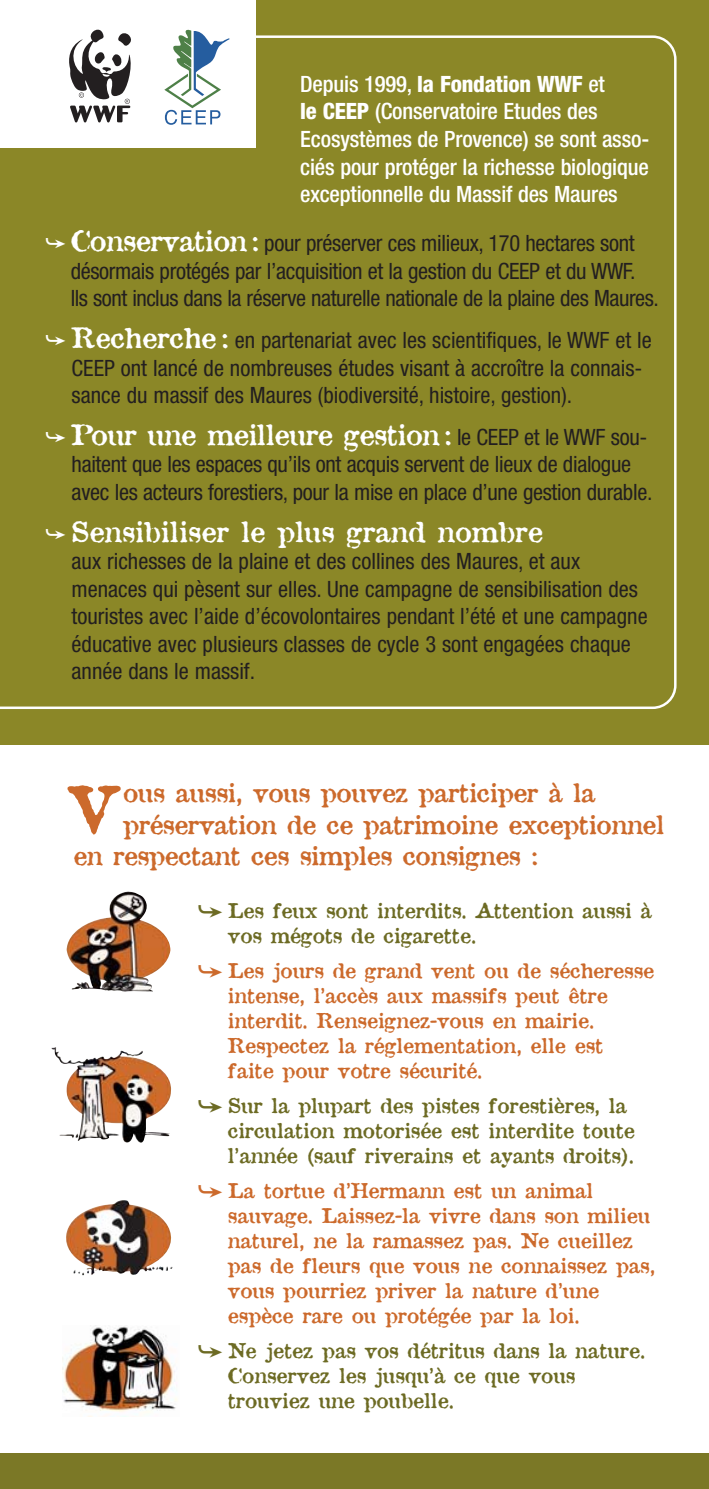
<style>
.page{position:relative;width:709px;height:1489px;background:#fff}
.page>*{position:absolute;margin:0;border:0;box-sizing:border-box;transform-origin:0 0}
.t1{font:64px "Attic";color:#cc6a2c}
.t2{font:27.5px "Attic";letter-spacing:-.02em;color:#fff}
.t3{font:27.5px "Attic";color:#fff}
.t4{font:25px "Attic";letter-spacing:-.01em;color:#cc6a2c}
.t5{font:condensed 22.5px/27.5px "Helvetica Neue";color:#231f20}
.t6{font:500 condensed 22.5px/27.5px "Helvetica Neue";letter-spacing:-.005em;color:#fff}
.t7{font:20px/25px "Attic";color:#cc6a2c}
.t8{font:20px/25px "Attic";color:#6d6b24}
.s1{font-weight:800}
.s2{font-family:"Monotype Sorts";font-stretch:normal;color:#fff}
.s3{font-family:"Attic";font-stretch:normal;font-size:27.5px;color:#fff}
.s4{font-family:"Monotype Sorts";font-size:22.5px}
.s5{font-family:"Helvetica Neue";font-stretch:condensed;font-size:22.5px;color:#231f20}
.s6{font-family:"Monotype Sorts";font-size:27.5px}
</style>
<div class="page">
<div style="left:0;top:0;width:709px;height:744px;background:#8b8727"></div>
<div style="left:0;top:1453px;width:709px;height:35px;background:#7b7826"></div>
<img style="left:63px;top:1325px;width:114px;height:88px">
<img style="left:67px;top:891px;width:103px;height:100px">
<img style="left:66px;top:1200px;width:107px;height:75px">
<img style="left:51px;top:1047px;width:120px;height:96px">
<svg style="left:0;top:35px;width:676px;height:674px"></svg>
<div style="left:0;top:0;width:255px;height:147px;background:#fff"></div>
<svg style="left:164px;top:29px;width:66px;height:96px"></svg>
<svg style="left:69px;top:29px;width:62px;height:93px"></svg>
<p class="t6" style="left:300px;top:72px;width:350px">Depuis 1999, <span class="s1">la Fondation WWF</span> et<br><span class="s1">le CEEP</span> (Conservatoire Etudes des Ecosystèmes de Provence) se sont asso&shy;ciés pour protéger la richesse biologique exceptionnelle du Massif des Maures</p>
<p class="t5" style="left:71px;top:231px;width:590px;text-indent:-26px"><span class="s2">➥</span> <span class="s3">Conservation :</span> pour préserver ces milieux, 170 hectares sont désormais protégés par l’acquisition et la gestion du CEEP et du WWF.<br>Ils sont inclus dans la réserve naturelle nationale de la plaine des Maures.</p>
<p class="t5" style="left:72px;top:328px;width:581px;text-indent:-27px"><span class="s2">➥</span> <span class="s3">Recherche :</span> en partenariat avec les scientifiques, le WWF et le<br>CEEP ont lancé de nombreuses études visant à accroître la connais&shy;sance du massif des Maures (biodiversité, histoire, gestion).</p>
<p class="t2" style="left:45px;top:424px;width:604px"><span class="s4">➥</span> Pour une meilleure gestion : <span class="s5">le CEEP et le WWF sou-</span></p>
<p class="t5" style="left:72px;top:452px;width:582px">haitent que les espaces qu’ils ont acquis servent de lieux de dialogue avec les acteurs forestiers, pour la mise en place d’une gestion durable.</p>
<p class="t3" style="left:45px;top:521px;width:499px"><span class="s4">➥</span> Sensibiliser le plus grand nombre</p>
<p class="t5" style="left:72px;top:549px;width:577px">aux richesses de la plaine et des collines des Maures, et aux menaces qui pèsent sur elles. Une campagne de sensibilisation des touristes avec l’aide d’écovolontaires pendant l’été et une campagne éducative avec plusieurs classes de cycle 3 sont engagées chaque année dans le massif.</p>
<h1 class="t1" style="left:66px;top:786px;width:56px">V</h1>
<p class="t4" style="left:123px;top:784px;width:474px">ous aussi, vous pouvez participer à la</p>
<p class="t4" style="left:123px;top:815px;width:543px">préservation de ce patrimoine exceptionnel</p>
<p class="t4" style="left:73px;top:846px;width:466px">en respectant ces simples consignes :</p>
<p class="t8" style="left:228px;top:900px;width:425px;text-indent:-30px"><span class="s6">➥</span> Les feux sont interdits. Attention aussi à vos mégots de cigarette.</p>
<p class="t7" style="left:228px;top:960px;width:428px;text-indent:-30px"><span class="s6">➥</span> Les jours de grand vent ou de sécheresse intense, l’accès aux massifs peut être interdit. Renseignez-vous en mairie.<br>Respectez la réglementation, elle est faite pour votre sécurité.</p>
<p class="t8" style="left:228px;top:1095px;width:408px;text-indent:-30px"><span class="s6">➥</span> Sur la plupart des pistes forestières, la circulation motorisée est interdite toute l’année (sauf riverains et ayants droits).</p>
<p class="t7" style="left:228px;top:1180px;width:429px;text-indent:-30px"><span class="s6">➥</span> La tortue d’Hermann est un animal sauvage. Laissez-la vivre dans son milieu naturel, ne la ramassez pas. Ne cueillez pas de fleurs que vous ne connaissez pas, vous pourriez priver la nature d’une espèce rare ou protégée par la loi.</p>
<p class="t8" style="left:228px;top:1340px;width:419px;text-indent:-30px"><span class="s6">➥</span> Ne jetez pas vos détritus dans la nature.<br>Conservez les jusqu’à ce que vous trouviez une poubelle.</p>
</div>
